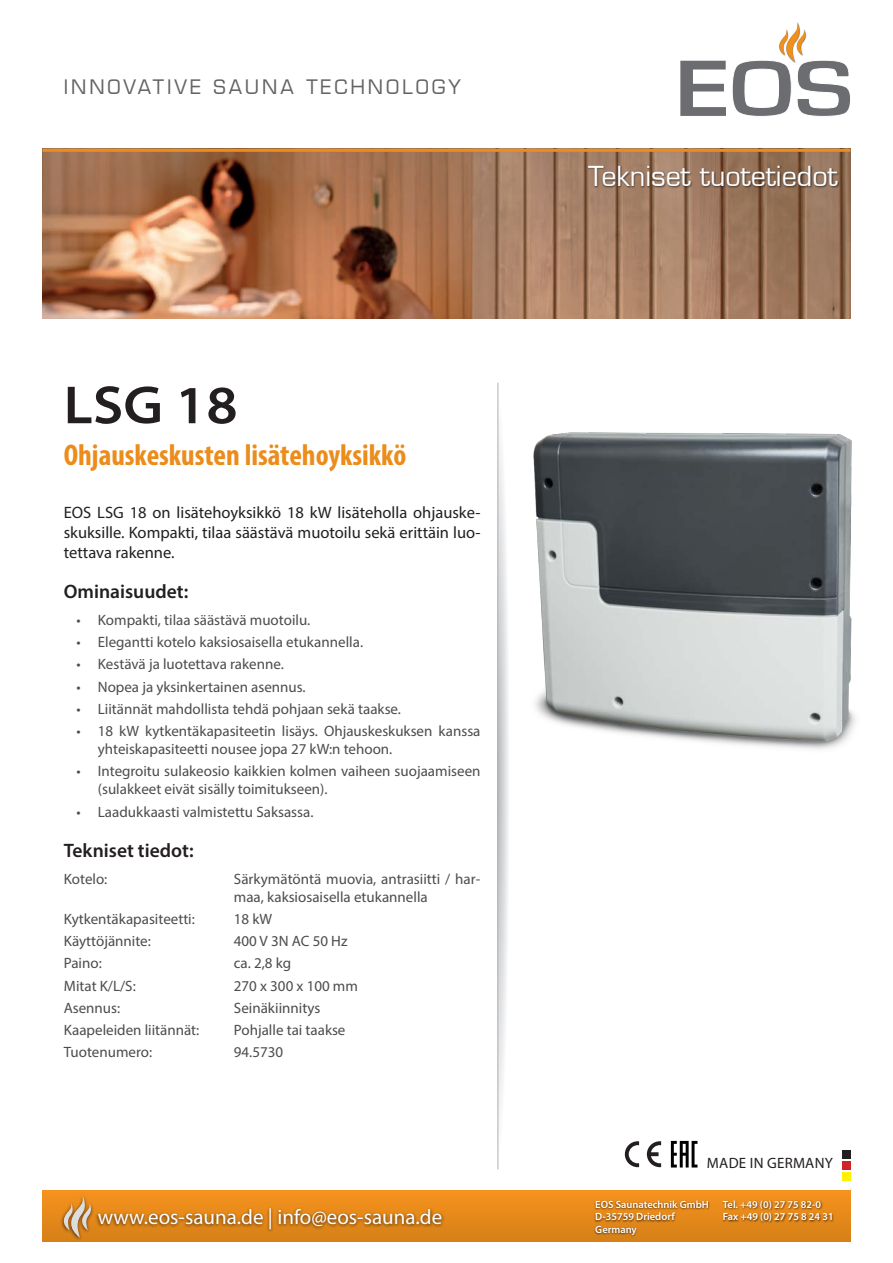
<style>
.page{position:relative;width:893px;height:1263px;background:#fff}
.page>*{position:absolute;margin:0;border:0;box-sizing:border-box;transform-origin:0 0}
.t1{font:600 semi-expanded 54px "Myriad Pro";color:#231f20}
.t2{font:700 condensed 30px "Myriad Pro";color:#eb8c1b}
.t3{font:27px "Eurostile LT";color:#fff}
.t4{font:21px "Myriad Pro";color:#fff}
.Fließtest{font:600 19.5px "Myriad Pro";color:#231f20}
.t5{font:19.5px "Eurostile LT";letter-spacing:.15em;color:#636366}
.Fließtest-2{font:16.5px/19.8px "Myriad Pro";color:#231f20;text-align:justify}
.t6{font:15px/18px "Myriad Pro";color:#4b4c4d}
.t7{font:15px "Myriad Pro";letter-spacing:.02em;color:#231f20}
.t8{font:600 10.5px "Myriad Pro";color:#fff}
</style>
<div class="page">
<svg style="left:680px;top:61px;width:46px;height:55px"></svg>
<svg style="left:732px;top:22px;width:118px;height:94px"></svg>
<img style="left:43px;top:152px;width:807px;height:167px">
<hr style="left:43px;top:149px;width:807px;height:3px;background:#eb8c1b">
<div style="left:43px;top:1191px;width:807px;height:51px;background:linear-gradient(to bottom,#f6921d,#d58017)"></div>
<div style="left:95px;top:1206px;width:350px;height:28px;background:#231f20;opacity:.75"></div>
<div style="left:60px;top:1194px;width:34px;height:48px;background:#231f20;opacity:.75"></div>
<svg style="left:61px;top:1195px;width:31px;height:43px"></svg>
<div style="left:594px;top:1199px;width:239px;height:38px;background:#231f20;opacity:.75"></div>
<svg style="left:498px;top:383px;width:10px;height:786px"></svg>
<hr style="left:497px;top:383px;width:1px;height:786px;background:#b2b3b7">
<img style="left:497px;top:425px;width:359px;height:358px">
<div style="left:842px;top:1150px;width:8px;height:9px;background:#231f20"></div>
<div style="left:842px;top:1161px;width:8px;height:9px;background:#d1232a"></div>
<div style="left:842px;top:1172px;width:8px;height:8px;background:#fff101"></div>
<svg style="left:625px;top:1141px;width:14px;height:26px"></svg>
<svg style="left:647px;top:1141px;width:14px;height:26px"></svg>
<svg style="left:671px;top:1141px;width:26px;height:26px"></svg>
<div style="left:587px;top:165px;width:253px;height:24px;background:#231f20;opacity:.75"></div>
<h3 class="t5" style="left:64px;top:76px;width:398px">INNOVATIVE SAUNA TECHNOLOGY</h3>
<p class="t1" style="left:64px;top:375px;width:175px">LSG 18</p>
<p class="t2" style="left:64px;top:436px;width:344px">Ohjauskeskusten lisätehoyksikkö</p>
<p class="Fließtest-2" style="left:64px;top:503px;width:418px">EOS LSG 18 on lisätehoyksikkö 18 kW lisäteholla ohjauske&shy;skuksille. Kompakti, tilaa säästävä muotoilu sekä erittäin luo&shy;tettava rakenne.</p>
<p class="Fließtest" style="left:64px;top:579px;width:126px">Ominaisuudet:</p>
<p class="t6" style="left:77px;top:611px;width:235px">• Kompakti, tilaa säästävä muotoilu.</p>
<p class="t6" style="left:77px;top:633px;width:288px">• Elegantti kotelo kaksiosaisella etukannella.</p>
<p class="t6" style="left:77px;top:655px;width:209px">• Kestävä ja luotettava rakenne.</p>
<p class="t6" style="left:77px;top:677px;width:231px">• Nopea ja yksinkertainen asennus.</p>
<p class="t6" style="left:77px;top:700px;width:326px">• Liitännät mahdollista tehdä pohjaan sekä taakse.</p>
<p class="t6" style="left:98px;top:722px;width:384px;text-indent:-21px">• 18 kW kytkentäkapasiteetin lisäys. Ohjauskeskuksen kanssa yhteiskapasiteetti nousee jopa 27 kW:n tehoon.</p>
<p class="t6" style="left:98px;top:762px;width:384px;text-indent:-21px">• Integroitu sulakeosio kaikkien kolmen vaiheen suojaamiseen (sulakkeet eivät sisälly toimitukseen).</p>
<p class="t6" style="left:77px;top:802px;width:238px">• Laadukkaasti valmistettu Saksassa.</p>
<p class="Fließtest" style="left:64px;top:838px;width:131px">Tekniset tiedot:</p>
<p class="t6" style="left:64px;top:869px;width:45px">Kotelo:</p>
<p class="t6" style="left:234px;top:869px;width:248px">Särkymätöntä muovia, antrasiitti / har&shy;maa, kaksiosaisella etukannella</p>
<p class="t6" style="left:64px;top:910px;width:133px">Kytkentäkapasiteetti:</p>
<p class="t6" style="left:234px;top:910px;width:40px">18 kW</p>
<p class="t6" style="left:64px;top:932px;width:89px">Käyttöjännite:</p>
<p class="t6" style="left:234px;top:932px;width:115px">400 V 3N AC 50 Hz</p>
<p class="t6" style="left:64px;top:954px;width:39px">Paino:</p>
<p class="t6" style="left:234px;top:954px;width:59px">ca. 2,8 kg</p>
<p class="t6" style="left:64px;top:976px;width:74px">Mitat K/L/S:</p>
<p class="t6" style="left:234px;top:976px;width:126px">270 x 300 x 100 mm</p>
<p class="t6" style="left:64px;top:999px;width:58px">Asennus:</p>
<p class="t6" style="left:234px;top:999px;width:88px">Seinäkiinnitys</p>
<p class="t6" style="left:64px;top:1021px;width:137px">Kaapeleiden liitännät:</p>
<p class="t6" style="left:234px;top:1021px;width:113px">Pohjalle tai taakse</p>
<p class="t6" style="left:64px;top:1043px;width:90px">Tuotenumero:</p>
<p class="t6" style="left:234px;top:1043px;width:51px">94.5730</p>
<h3 class="t4" style="left:98px;top:1204px;width:346px">www.eos-sauna.de | info@eos-sauna.de</h3>
<p class="t3" style="left:588px;top:160px;width:251px">Tekniset tuotetiedot</p>
<p class="t7" style="left:707px;top:1153px;width:127px">MADE IN GERMANY</p>
<p class="t8" style="left:595px;top:1197px;width:115px">EOS Saunatechnik GmbH</p>
<p class="t8" style="left:723px;top:1197px;width:100px">Tel. +49 (0) 27 75 82-0</p>
<p class="t8" style="left:595px;top:1210px;width:81px">D-35759 Driedorf</p>
<p class="t8" style="left:723px;top:1210px;width:112px">Fax +49 (0) 27 75 8 24 31</p>
<p class="t8" style="left:595px;top:1222px;width:43px">Germany</p>
</div>
